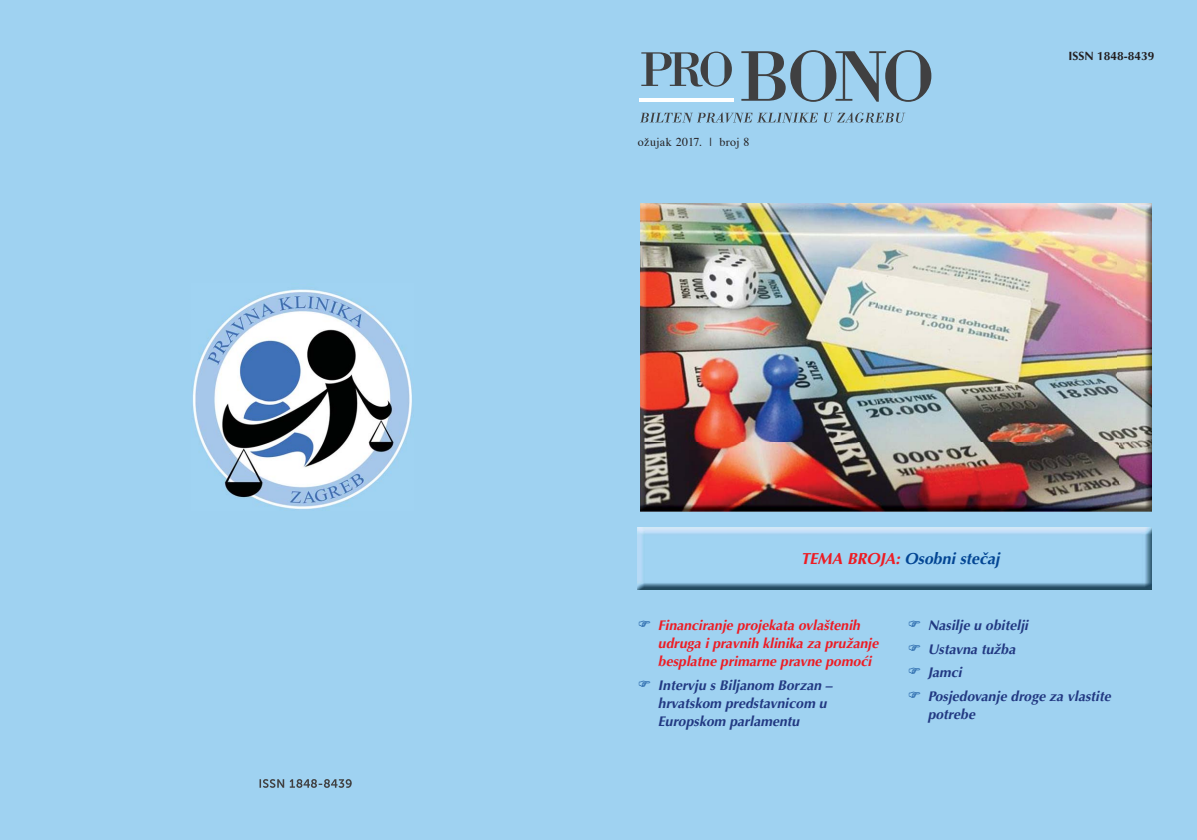
<style>
.page{position:relative;width:1197px;height:840px;background:#fff}
.page>*{position:absolute;margin:0;border:0;box-sizing:border-box;transform-origin:0 0}
.t1{font:italic 700 16px "Optima CE";color:#034694}
.t2{font:italic 700 14px/23.7px "Optima CE";color:#223982}
.t3{font:italic 700 14px/18px "Optima CE";color:#ed1c24}
.t4{font:12px "Times";letter-spacing:.025em;color:#231f20}
.t5{font:700 12px "Optima CE";color:#231f20}
.s1{color:#ed1c24}
</style>
<div class="page">
<div style="left:588px;top:0;width:608px;height:839px;background:#9fd2f1"></div>
<div style="left:0;top:0;width:607px;height:839px;background:#9fd2f1"></div>
<svg style="left:259px;top:779px;width:93px;height:8px"></svg>
<img style="left:192px;top:289px;width:220px;height:220px">
<img style="left:638px;top:527px;width:513px;height:62px">
<svg style="left:641px;top:52px;width:90px;height:35px"></svg>
<svg style="left:741px;top:50px;width:190px;height:52px"></svg>
<svg style="left:640px;top:112px;width:177px;height:11px"></svg>
<svg style="left:824px;top:112px;width:81px;height:11px"></svg>
<hr style="left:639px;top:98px;width:94px;height:4px;background:#fff">
<img style="left:640px;top:203px;width:511px;height:308px">
<p class="t4" style="left:638px;top:137px;width:113px">ožujak 2017. | broj 8</p>
<p class="t5" style="left:1068px;top:50px;width:88px">ISSN 1848-8439</p>
<p class="t1" style="left:800px;top:550px;width:200px"><span class="s1">TEMA BROJA:</span> Osobni stečaj</p>
<p class="t3" style="left:658px;top:616px;width:222px">Financiranje projekata ovlaštenih udruga i pravnih klinika za pružanje besplatne primarne pravne pomoći</p>
<p class="t2" style="left:658px;top:676px;width:176px;line-height:18px">Intervju s Biljanom Borzan – hrvatskom predstavnicom u<br>Europskom parlamentu</p>
<p class="t2" style="left:927px;top:613px;width:184px">Nasilje u obitelji<br>Ustavna tužba<br>Jamci<br>Posjedovanje droge za vlastite</p>
<p class="t2" style="left:927px;top:702px;width:49px">potrebe</p>
</div>
